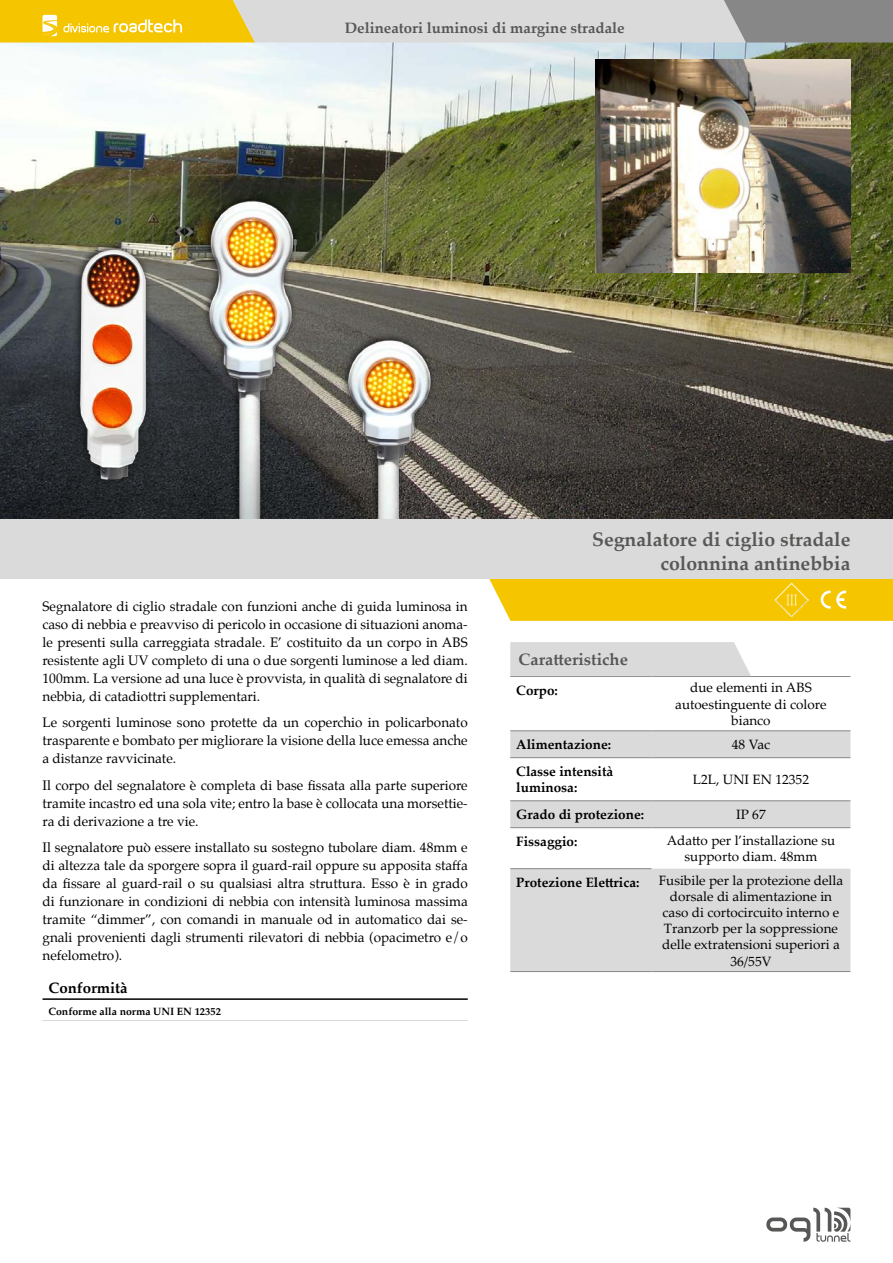
<style>
.page{position:relative;width:893px;height:1263px;background:#fff}
.page>*{position:absolute;margin:0;border:0;box-sizing:border-box;transform-origin:0 0}
.t1{font:700 19.5px/23.4px "Palatino Linotype";color:#575756;text-align:right}
.t2{font:700 16.5px "Palatino Linotype";color:#575756}
.t3{font:700 15px "Palatino Linotype";color:#575756}
.t4{font:700 15px "Palatino";color:#000}
.t5{font:13.5px/18px "Palatino";color:#000;text-align:justify}
.t6{font:13.5px/16.2px "Palatino Linotype";color:#000;text-align:center}
.t7{font:700 13.5px/16.2px "Palatino Linotype";color:#000}
.t8{font:700 10.5px "Palatino";color:#000}
</style>
<div class="page">
<img style="left:510px;top:43px;width:383px;height:476px">
<div style="left:0;top:519px;width:893px;height:59px;background:#dadada"></div>
<svg style="left:489px;top:578px;width:404px;height:43px;background:#f4c710"></svg>
<img style="left:774px;top:583px;width:34px;height:33px">
<svg style="left:510px;top:731px;width:340px;height:240px;fill:#dadada"></svg>
<hr style="left:510px;top:757px;width:141px;height:1px;background:#878787">
<hr style="left:651px;top:757px;width:199px;height:1px;background:#878787">
<hr style="left:651px;top:800px;width:199px;height:1px;background:#878787">
<hr style="left:510px;top:676px;width:141px;height:1px;background:#878787">
<hr style="left:651px;top:676px;width:199px;height:1px;background:#878787">
<hr style="left:651px;top:827px;width:199px;height:1px;background:#878787">
<hr style="left:510px;top:827px;width:141px;height:1px;background:#878787">
<hr style="left:510px;top:800px;width:141px;height:1px;background:#878787">
<hr style="left:510px;top:730px;width:141px;height:1px;background:#878787">
<hr style="left:510px;top:868px;width:141px;height:1px;background:#878787">
<hr style="left:510px;top:971px;width:141px;height:1px;background:#878787">
<hr style="left:651px;top:730px;width:199px;height:1px;background:#878787">
<hr style="left:651px;top:971px;width:199px;height:1px;background:#878787">
<div style="left:510px;top:642px;width:241px;height:34px;background:#dadada"></div>
<hr style="left:43px;top:998px;width:425px;height:2px;background:#000">
<hr style="left:43px;top:1020px;width:425px;height:1px;background:#dadada">
<img style="left:595px;top:60px;width:255px;height:212px">
<svg style="left:766px;top:1208px;width:85px;height:34px"></svg>
<svg style="left:0;top:0;width:893px;height:43px;background:#d2c695"></svg>
<img style="left:0;top:43px;width:510px;height:476px">
<p class="t3" style="left:345px;top:17px;width:281px">Delineatori luminosi di margine stradale</p>
<p class="t5" style="left:43px;top:597px;width:427px">Segnalatore di ciglio stradale con funzioni anche di guida luminosa in caso di nebbia e preavviso di pericolo in occasione di situazioni anoma&shy;le presenti sulla carreggiata stradale. E’ costituito da un corpo in ABS resistente agli UV completo di una o due sorgenti luminose a led diam.<br>100mm. La versione ad una luce è provvista, in qualità di segnalatore di nebbia, di catadiottri supplementari.</p>
<p class="t5" style="left:43px;top:713px;width:427px">Le sorgenti luminose sono protette da un coperchio in policarbonato trasparente e bombato per migliorare la visione della luce emessa anche a distanze ravvicinate.</p>
<p class="t5" style="left:43px;top:776px;width:427px">Il corpo del segnalatore è completa di base fissata alla parte superiore tramite incastro ed una sola vite; entro la base è collocata una morsettie&shy;ra di derivazione a tre vie.</p>
<p class="t5" style="left:43px;top:838px;width:427px">Il segnalatore può essere installato su sostegno tubolare diam. 48mm e di altezza tale da sporgere sopra il guard-rail oppure su apposita staffa da fissare al guard-rail o su qualsiasi altra struttura. Esso è in grado di funzionare in condizioni di nebbia con intensità luminosa massima tramite “dimmer”, con comandi in manuale od in automatico dai se&shy;gnali provenienti dagli strumenti rilevatori di nebbia (opacimetro e/o nefelometro).</p>
<p class="t4" style="left:49px;top:975px;width:81px">Conformità</p>
<p class="t8" style="left:49px;top:1002px;width:174px">Conforme alla norma UNI EN 12352</p>
<h1 class="t1" style="left:592px;top:527px;width:260px">Segnalatore di ciglio stradale colonnina antinebbia</h1>
<p class="t2" style="left:518px;top:648px;width:111px">Caratteristiche</p>
<p class="t7" style="left:516px;top:682px;width:43px">Corpo:</p>
<p class="t6" style="left:675px;top:679px;width:153px">due elementi in ABS autoestinguente di colore bianco</p>
<p class="t7" style="left:516px;top:736px;width:96px">Alimentazione:</p>
<p class="t6" style="left:732px;top:736px;width:40px">48 Vac</p>
<p class="t7" style="left:516px;top:763px;width:99px">Classe intensità luminosa:</p>
<p class="t6" style="left:693px;top:771px;width:118px">L2L, UNI EN 12352</p>
<p class="t7" style="left:516px;top:806px;width:129px">Grado di protezione:</p>
<p class="t6" style="left:736px;top:806px;width:31px">IP 67</p>
<p class="t7" style="left:516px;top:833px;width:63px">Fissaggio:</p>
<p class="t6" style="left:667px;top:832px;width:170px">Adatto per l’installazione su supporto diam. 48mm</p>
<p class="t7" style="left:516px;top:874px;width:125px">Protezione Elettrica:</p>
<p class="t6" style="left:659px;top:871px;width:186px">Fusibile per la protezione della dorsale di alimentazione in caso di cortocircuito interno e<br>Tranzorb per la soppressione delle extratensioni superiori a<br>36/55V</p>
</div>
